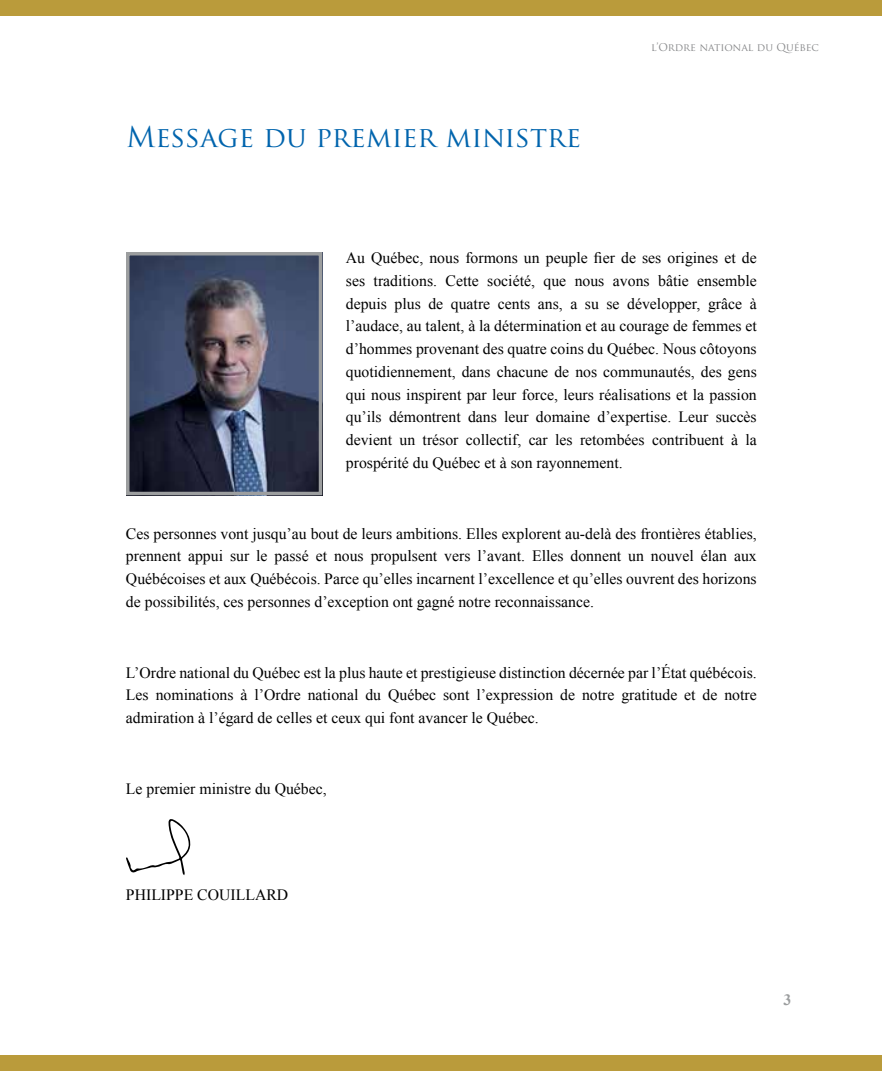
<style>
.page{position:relative;width:882px;height:1071px;background:#fff}
.page>*{position:absolute;margin:0;border:0;box-sizing:border-box;transform-origin:0 0}
.t1{font:28px "Trajan Pro";color:#0064ad}
.t2{font:15.75px/22.8px "Times New Roman";color:#000;text-align:justify}
.t3{font:700 15.75px "Times New Roman";color:#9c9e9f}
.t4{font:10.5px "Trajan Pro";color:#87888a}
</style>
<div class="page">
<div style="left:0;top:0;width:882px;height:16px;background:#ba9b3b"></div>
<div style="left:0;top:1055px;width:882px;height:16px;background:#ba9b3b"></div>
<img style="left:131px;top:257px;width:186px;height:233px">
<div style="left:126px;top:252px;width:196px;height:243px;border:4px solid #9c9e9f"></div>
<svg style="left:126px;top:819px;width:65px;height:56px"></svg>
<h1 class="t1" style="left:126px;top:119px;width:457px">Message du premier ministre</h1>
<p class="t4" style="left:651px;top:41px;width:169px">l’Ordre national du Québec</p>
<p class="t2" style="left:346px;top:246px;width:412px">Au Québec, nous formons un peuple fier de ses origines et de ses traditions. Cette société, que nous avons bâtie ensemble depuis plus de quatre cents ans, a su se développer, grâce à l’audace, au talent, à la détermination et au courage de femmes et d’hommes provenant des quatre coins du Québec. Nous côtoyons quotidiennement, dans chacune de nos communautés, des gens qui nous inspirent par leur force, leurs réalisations et la passion qu’ils démontrent dans leur domaine d’expertise. Leur succès devient un trésor collectif, car les retombées contribuent à la prospérité du Québec et à son rayonnement.</p>
<p class="t2" style="left:126px;top:522px;width:632px">Ces personnes vont jusqu’au bout de leurs ambitions. Elles explorent au-delà des frontières établies, prennent appui sur le passé et nous propulsent vers l’avant. Elles donnent un nouvel élan aux Québécoises et aux Québécois. Parce qu’elles incarnent l’excellence et qu’elles ouvrent des horizons de possibilités, ces personnes d’exception ont gagné notre reconnaissance.</p>
<p class="t2" style="left:126px;top:661px;width:632px">L’Ordre national du Québec est la plus haute et prestigieuse distinction décernée par l’État québécois.<br>Les nominations à l’Ordre national du Québec sont l’expression de notre gratitude et de notre admiration à l’égard de celles et ceux qui font avancer le Québec.</p>
<p class="t2" style="left:126px;top:777px;width:202px">Le premier ministre du Québec,</p>
<p class="t2" style="left:126px;top:883px;width:164px">PHILIPPE COUILLARD</p>
<p class="t3" style="left:784px;top:989px;width:9px">3</p>
</div>
